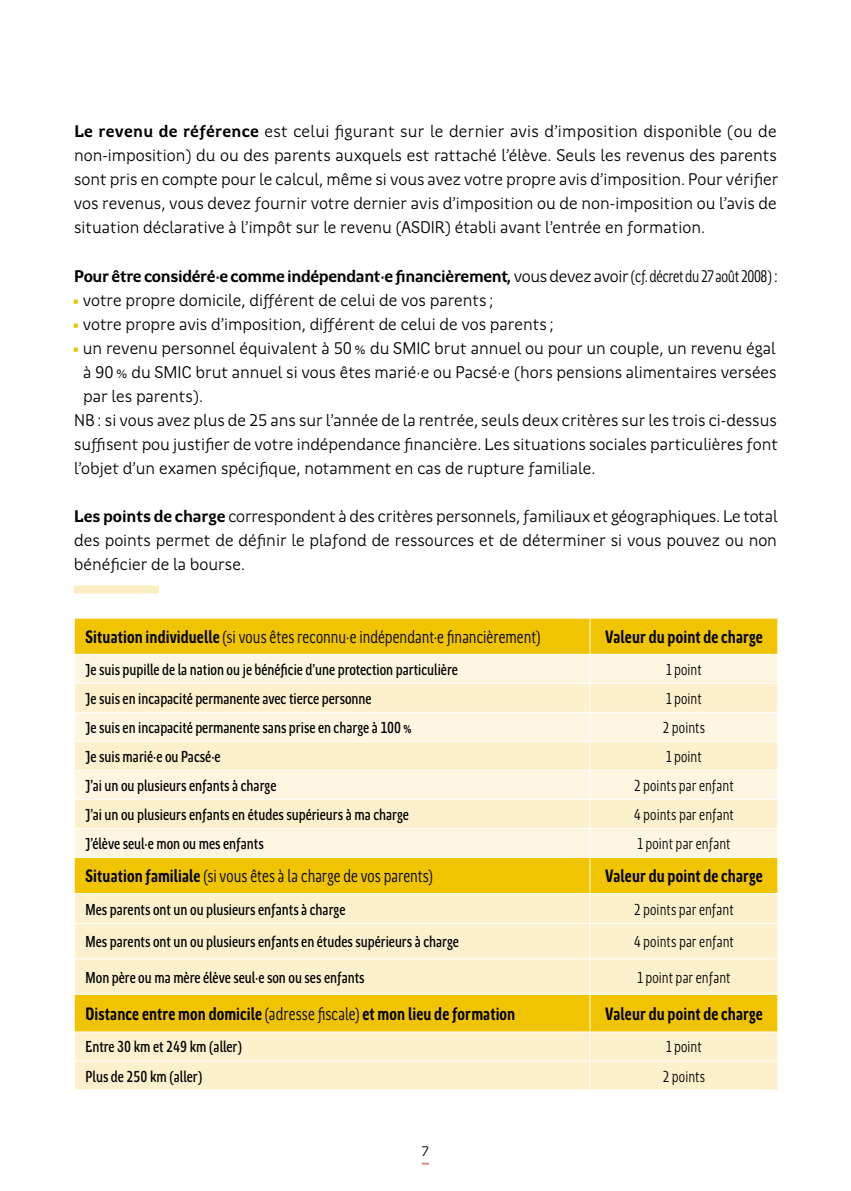
<style>
.page{position:relative;width:851px;height:1191px;background:#fff}
.page>*{position:absolute;margin:0;border:0;box-sizing:border-box;transform-origin:0 0}
.t1{font:700 18px "Region Bretagne Cond New";letter-spacing:.005em;color:#000}
.t2{font:18px "Region Bretagne Cond New";letter-spacing:.005em;color:#000}
.t3{font:17px/24px "Region Bretagne New";color:#000;text-align:justify}
.t4{font:700 17px "Region Bretagne New";letter-spacing:-.02em;color:#000}
.t5{font:500 16px "Region Bretagne Cond New";color:#000}
.t6{font:16px "Region Bretagne Cond New";letter-spacing:.005em;color:#000}
.t7{font:14px "Region Bretagne New";color:#000}
.s1{font-weight:700}
.s2{font-weight:400}
.s3{font-family:"Region Bretagne Cond New";font-weight:400}
.s4{color:#f0c400}
</style>
<div class="page">
<svg style="left:422px;top:1162px;width:7px;height:2px"></svg>
<div style="left:74px;top:585px;width:85px;height:8px;background:#fcedc2"></div>
<div style="left:75px;top:618px;width:702px;height:36px;background:#f0c400"></div>
<div style="left:75px;top:655px;width:702px;height:28px;background:#fef6e1"></div>
<svg style="left:75px;top:684px;width:702px;height:405px;background:#fae9ac"></svg>
<hr style="left:589px;top:618px;width:1px;height:36px;background:#fff">
<hr style="left:74px;top:712px;width:516px;height:1px;background:#fff">
<hr style="left:590px;top:712px;width:188px;height:1px;background:#fff">
<hr style="left:74px;top:741px;width:516px;height:1px;background:#fff">
<hr style="left:590px;top:741px;width:188px;height:1px;background:#fff">
<hr style="left:74px;top:770px;width:516px;height:1px;background:#fff">
<hr style="left:590px;top:770px;width:188px;height:1px;background:#fff">
<hr style="left:74px;top:799px;width:516px;height:1px;background:#fff">
<hr style="left:590px;top:799px;width:188px;height:1px;background:#fff">
<hr style="left:74px;top:828px;width:516px;height:1px;background:#fff">
<hr style="left:590px;top:828px;width:188px;height:1px;background:#fff">
<svg style="left:589px;top:655px;width:1px;height:202px"></svg>
<svg style="left:777px;top:655px;width:1px;height:202px"></svg>
<hr style="left:74px;top:857px;width:516px;height:1px;background:#fff">
<hr style="left:590px;top:857px;width:188px;height:1px;background:#fff">
<hr style="left:589px;top:858px;width:1px;height:35px;background:#fff">
<hr style="left:74px;top:893px;width:516px;height:1px;background:#fff">
<hr style="left:590px;top:893px;width:188px;height:1px;background:#fff">
<svg style="left:589px;top:894px;width:1px;height:29px"></svg>
<svg style="left:777px;top:894px;width:1px;height:29px"></svg>
<hr style="left:74px;top:923px;width:516px;height:1px;background:#fff">
<hr style="left:590px;top:923px;width:188px;height:1px;background:#fff">
<hr style="left:589px;top:924px;width:1px;height:34px;background:#fff">
<hr style="left:74px;top:958px;width:516px;height:1px;background:#fff">
<hr style="left:590px;top:958px;width:188px;height:1px;background:#fff">
<hr style="left:589px;top:959px;width:1px;height:34px;background:#fff">
<hr style="left:74px;top:993px;width:516px;height:1px;background:#fff">
<hr style="left:590px;top:993px;width:188px;height:1px;background:#fff">
<hr style="left:589px;top:994px;width:1px;height:37px;background:#fff">
<hr style="left:74px;top:1031px;width:516px;height:1px;background:#fff">
<hr style="left:590px;top:1031px;width:188px;height:1px;background:#fff">
<hr style="left:74px;top:1060px;width:516px;height:1px;background:#fff">
<hr style="left:590px;top:1060px;width:188px;height:1px;background:#fff">
<svg style="left:589px;top:1032px;width:1px;height:57px"></svg>
<svg style="left:777px;top:1032px;width:1px;height:57px"></svg>
<p class="t3" style="left:74px;top:120px;width:706px"><span class="s1">Le revenu de référence</span> est celui figurant sur le dernier avis d’imposition disponible (ou de non-imposition) du ou des parents auxquels est rattaché l’élève. Seuls les revenus des parents sont pris en compte pour le calcul, même si vous avez votre propre avis d’imposition. Pour vérifier vos revenus, vous devez fournir votre dernier avis d’imposition ou de non-imposition ou l’avis de situation déclarative à l’impôt sur le revenu (ASDIR) établi avant l’entrée en formation.</p>
<p class="t4" style="left:74px;top:266px;width:705px">Pour être considéré·e comme indépendant·e financièrement, <span class="s2">vous devez avoir</span> <span class="s3">(cf. décret du 27 août 2008)</span><span class="s2">:</span></p>
<p class="t3" style="left:72px;top:288px;width:423px"><span class="s4">•</span> votre propre domicile, différent de celui de vos parents ;</p>
<p class="t3" style="left:72px;top:312px;width:483px"><span class="s4">•</span> votre propre avis d’imposition, différent de celui de vos parents ;</p>
<p class="t3" style="left:72px;top:336px;width:704px"><span class="s4">•</span> un revenu personnel équivalent à 50% du SMIC brut annuel ou pour un couple, un revenu égal</p>
<p class="t3" style="left:83px;top:360px;width:695px">à 90% du SMIC brut annuel si vous êtes marié·e ou Pacsé·e (hors pensions alimentaires versées</p>
<p class="t3" style="left:83px;top:384px;width:121px">par les parents).</p>
<p class="t3" style="left:74px;top:408px;width:704px">NB: si vous avez plus de 25 ans sur l’année de la rentrée, seuls deux critères sur les trois ci-dessus</p>
<p class="t3" style="left:74px;top:432px;width:705px">suffisent pou justifier de votre indépendance financière. Les situations sociales particulières font</p>
<p class="t3" style="left:74px;top:456px;width:523px">l’objet d’un examen spécifique, notamment en cas de rupture familiale.</p>
<p class="t3" style="left:74px;top:504px;width:705px"><span class="s1">Les points de charge</span> correspondent à des critères personnels, familiaux et géographiques. Le total des points permet de définir le plafond de ressources et de déterminer si vous pouvez ou non bénéficier de la bourse.</p>
<p class="t2" style="left:86px;top:627px;width:456px"><span class="s1">Situation individuelle</span> (si vous êtes reconnu·e indépendant·e financièrement)</p>
<p class="t1" style="left:605px;top:627px;width:159px">Valeur du point de charge</p>
<p class="t5" style="left:86px;top:660px;width:373px">Je suis pupille de la nation ou je bénéficie d’une protection particulière</p>
<p class="t6" style="left:666px;top:660px;width:37px">1 point</p>
<p class="t5" style="left:86px;top:689px;width:287px">Je suis en incapacité permanente avec tierce personne</p>
<p class="t6" style="left:666px;top:689px;width:37px">1 point</p>
<p class="t5" style="left:86px;top:718px;width:328px">Je suis en incapacité permanente sans prise en charge à 100%</p>
<p class="t6" style="left:662px;top:718px;width:44px">2 points</p>
<p class="t5" style="left:86px;top:747px;width:136px">Je suis marié·e ou Pacsé·e</p>
<p class="t6" style="left:666px;top:747px;width:37px">1 point</p>
<p class="t5" style="left:86px;top:776px;width:192px">J’ai un ou plusieurs enfants à charge</p>
<p class="t6" style="left:634px;top:776px;width:101px">2 points par enfant</p>
<p class="t5" style="left:86px;top:805px;width:325px">J’ai un ou plusieurs enfants en études supérieurs à ma charge</p>
<p class="t6" style="left:634px;top:805px;width:101px">4 points par enfant</p>
<p class="t5" style="left:86px;top:834px;width:180px">J’élève seul·e mon ou mes enfants</p>
<p class="t6" style="left:637px;top:834px;width:94px">1 point par enfant</p>
<p class="t2" style="left:86px;top:866px;width:348px"><span class="s1">Situation familiale</span> (si vous êtes à la charge de vos parents)</p>
<p class="t1" style="left:605px;top:866px;width:159px">Valeur du point de charge</p>
<p class="t5" style="left:86px;top:900px;width:261px">Mes parents ont un ou plusieurs enfants à charge</p>
<p class="t6" style="left:634px;top:900px;width:101px">2 points par enfant</p>
<p class="t5" style="left:86px;top:933px;width:375px">Mes parents ont un ou plusieurs enfants en études supérieurs à charge</p>
<p class="t6" style="left:634px;top:933px;width:101px">4 points par enfant</p>
<p class="t5" style="left:86px;top:968px;width:280px">Mon père ou ma mère élève seul·e son ou ses enfants</p>
<p class="t6" style="left:637px;top:968px;width:94px">1 point par enfant</p>
<p class="t1" style="left:86px;top:1003px;width:431px">Distance entre mon domicile <span class="s2">(adresse fiscale)</span> et mon lieu de formation</p>
<p class="t1" style="left:605px;top:1003px;width:159px">Valeur du point de charge</p>
<p class="t5" style="left:86px;top:1038px;width:158px">Entre 30 km et 249 km (aller)</p>
<p class="t6" style="left:666px;top:1038px;width:37px">1 point</p>
<p class="t5" style="left:86px;top:1067px;width:118px">Plus de 250 km (aller)</p>
<p class="t6" style="left:662px;top:1067px;width:44px">2 points</p>
<p class="t7" style="left:422px;top:1143px;width:9px">7</p>
</div>
